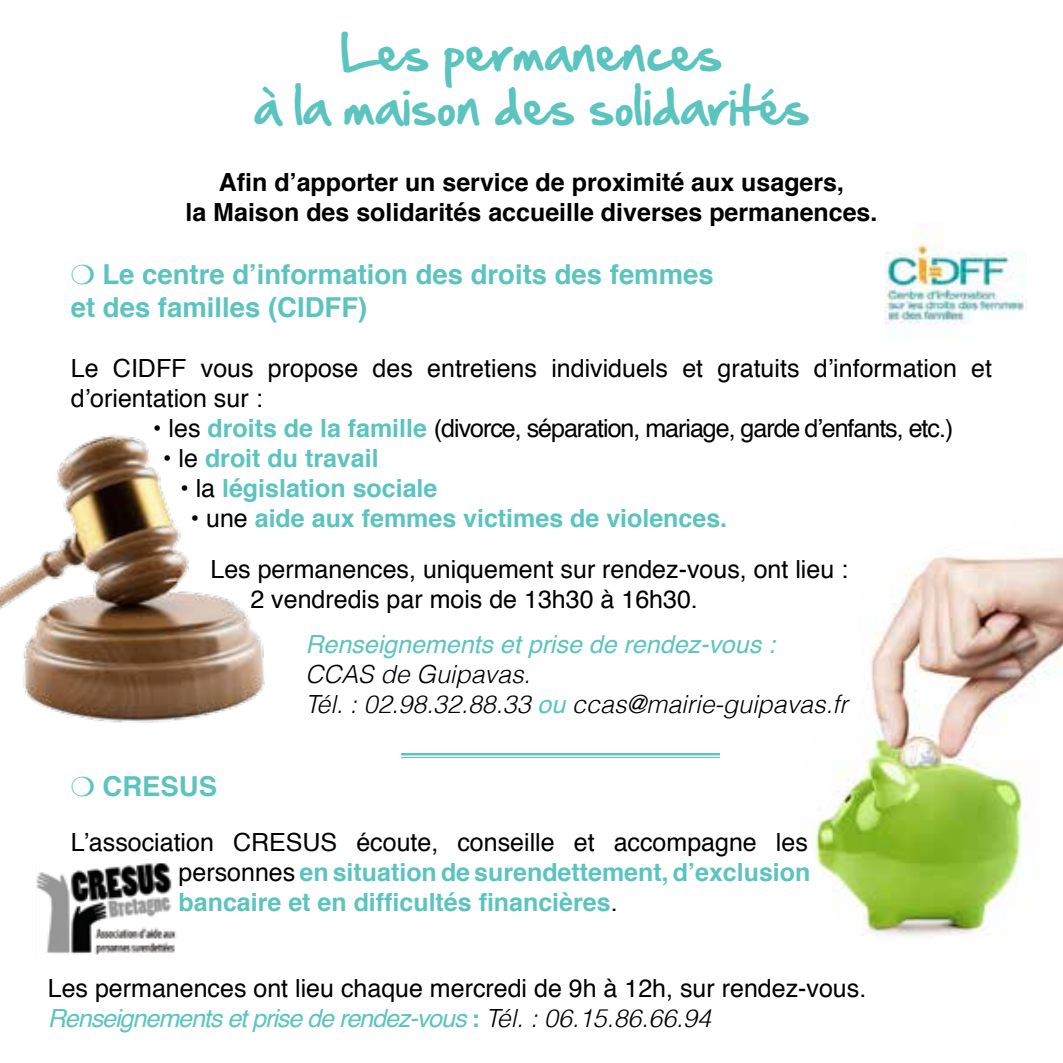
<style>
.page{position:relative;width:1063px;height:1063px;background:#fff}
.page>*{position:absolute;margin:0;border:0;box-sizing:border-box;transform-origin:0 0}
.t1{font:45px/54px "Hand Of Sean";color:#5bc4bf;text-align:center}
.t2{font:700 27.5px/33px "Helvetica";color:#5bc4bf}
.t3{font:25px/30px "Helvetica";color:#000}
.t4{font:700 25px/30px "Helvetica";color:#5bc4bf;text-align:justify}
.t5{font:700 25px/30px "Helvetica";color:#000;text-align:center}
.t6{font:25px "Helvetica";letter-spacing:-.04em;color:#000}
.t7{font:italic 300 25px/30px "Helvetica";color:#000}
.t8{font:italic 25px "Helvetica";color:#5bc4bf}
.s1{font-weight:700;color:#5bc4bf}
.s2{font-weight:400;color:#000}
.s3{font-weight:400;color:#5bc4bf}
.s4{font-style:italic;color:#5bc4bf}
.s5{font-weight:300;font-style:italic}
</style>
<div class="page">
<img style="left:885px;top:224px;width:142px;height:106px">
<img style="left:0;top:434px;width:265px;height:289px">
<hr style="left:401px;top:753px;width:319px;height:2px;background:#5bc4bf">
<hr style="left:401px;top:757px;width:319px;height:1px;background:#5bc4bf">
<img style="left:812px;top:557px;width:251px;height:379px">
<img style="left:36px;top:863px;width:141px;height:92px">
<h1 class="t1" style="left:253px;top:25px;width:558px">Les permanences<br>à la maison des solidarités</h1>
<p class="t5" style="left:186px;top:167px;width:693px">Afin d’apporter un service de proximité aux usagers,<br>la Maison des solidarités accueille diverses permanences.</p>
<p class="t2" style="left:71px;top:258px;width:644px;text-indent:32px">Le centre d’information des droits des femmes et des familles (CIDFF)</p>
<p class="t3" style="left:71px;top:354px;width:923px">Le CIDFF vous propose des entretiens individuels et gratuits d’information et d’orientation sur :</p>
<p class="t6" style="left:153px;top:409px;width:802px">• les <span class="s1">droits de la famille</span> (divorce, séparation, mariage, garde d’enfants, etc.)</p>
<p class="t4" style="left:163px;top:443px;width:217px"><span class="s2">• le</span> droit du travail</p>
<p class="t4" style="left:180px;top:473px;width:259px"><span class="s2">• la</span> législation sociale</p>
<p class="t3" style="left:210px;top:493px;width:639px;line-height:51px;text-indent:-20px">• une <span class="s1">aide aux femmes victimes de violences.<br></span>Les permanences, uniquement sur rendez-vous, ont lieu :</p>
<p class="t3" style="left:250px;top:585px;width:449px">2 vendredis par mois de 13h30 à 16h30.</p>
<p class="t8" style="left:305px;top:625px;width:471px">Renseignements et prise de rendez-vous :</p>
<p class="t7" style="left:305px;top:659px;width:544px">CCAS de Guipavas.<br>Tél. : 02.98.32.88.33 <span class="s3">ou</span> ccas@mairie-guipavas.fr</p>
<p class="t2" style="left:103px;top:770px;width:116px">CRESUS</p>
<p class="t4" style="left:179px;top:827px;width:633px;text-indent:-108px"><span class="s2">L’association CRESUS écoute, conseille et accompagne les personnes</span> en situation de surendettement, d’exclusion bancaire et en difficultés financières<span class="s2">.</span></p>
<p class="t3" style="left:48px;top:974px;width:820px">Les permanences ont lieu chaque mercredi de 9h à 12h, sur rendez-vous.<br><span class="s4">Renseignements et prise de rendez-vous</span> <span class="s1">:</span> <span class="s5">Tél. : 06.15.86.66.94</span></p>
</div>
